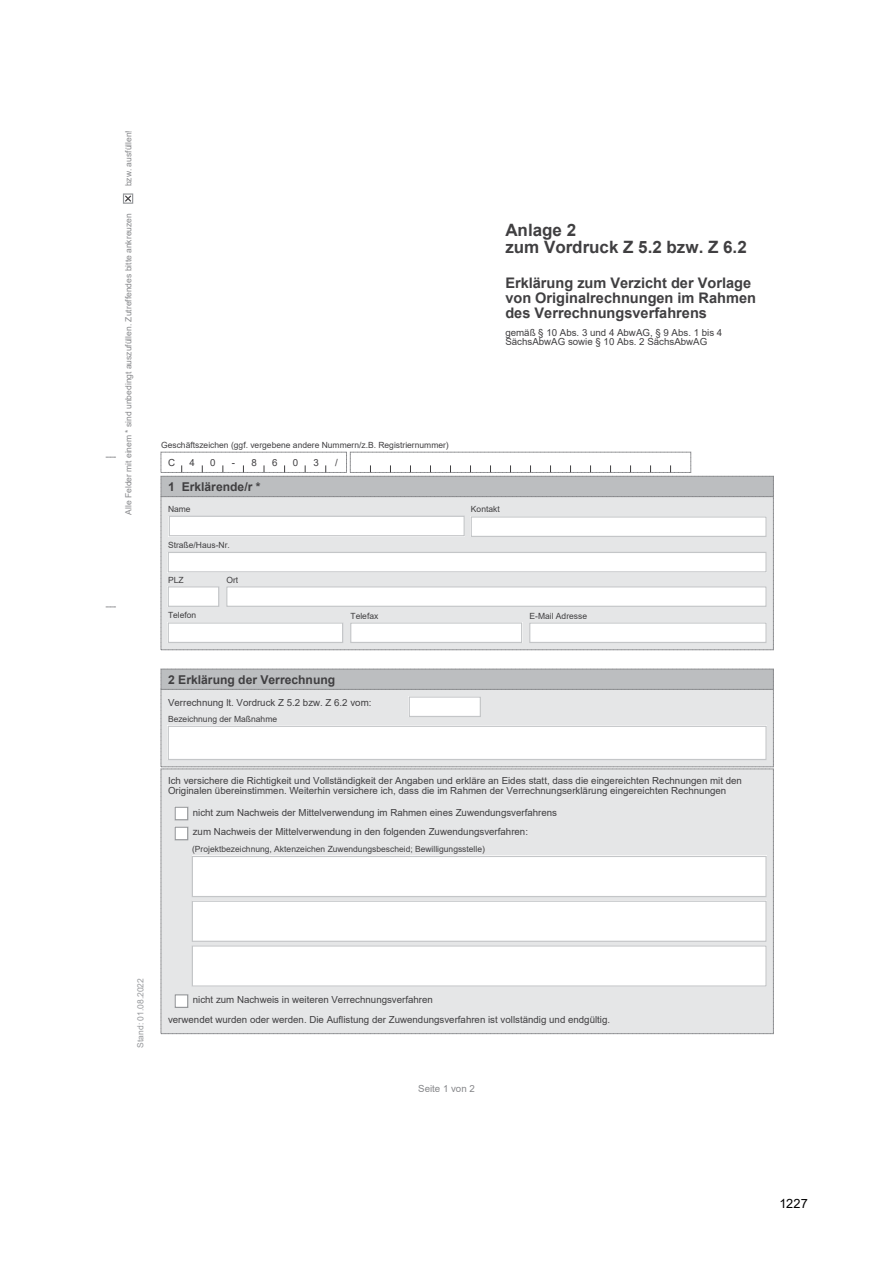
<style>
.page{position:relative;width:893px;height:1263px;background:#fff}
.page>*{position:absolute;margin:0;border:0;box-sizing:border-box;transform-origin:0 0}
.t1{font:700 16.95px/17px "Arial";color:#403f41}
.t2{font:700 14.55px/14.5px "Arial";color:#403f41}
.t3{font:12.75px "Arial";color:#000}
.t4{font:700 12.15px "Arial";color:#403f41}
.t5{font:9.75px/9.8px "Arial";color:#403f41}
.t6{font:9.75px "Arial";color:#86878a}
.t7{font:8.55px "Arial";color:#403f41}
.t8{font:8.55px "Arial";color:#86878a}
.t9{font:8.55px "Arial";color:#96989b}
</style>
<div class="page">
<div style="left:161px;top:689px;width:612px;height:78px;background:#e5e6e7"></div>
<div style="left:161px;top:689px;width:613px;height:78px;border:1px dashed #86878a"></div>
<div style="left:161px;top:497px;width:612px;height:153px;background:#e5e6e7"></div>
<div style="left:161px;top:496px;width:613px;height:154px;border:1px dashed #86878a"></div>
<div style="left:161px;top:769px;width:612px;height:264px;background:#e5e6e7"></div>
<div style="left:161px;top:769px;width:613px;height:265px;border:1px dashed #86878a"></div>
<div style="left:161px;top:476px;width:613px;height:21px;background:#bcbec0"></div>
<div style="left:161px;top:476px;width:613px;height:21px;border:1px dashed #86878a"></div>
<div style="left:161px;top:669px;width:613px;height:20px;background:#bcbec0"></div>
<div style="left:161px;top:669px;width:613px;height:20px;border:1px dashed #86878a"></div>
<div style="left:161px;top:452px;width:186px;height:21px;border:1px dashed #86878a"></div>
<div style="left:350px;top:452px;width:341px;height:21px;border:1px dashed #86878a"></div>
<div style="left:123px;top:193px;width:10px;height:11px;border:1px solid #96989b"></div>
<svg style="left:124px;top:194px;width:9px;height:9px"></svg>
<div style="left:169px;top:516px;width:296px;height:20px;background:#fff"></div>
<div style="left:169px;top:516px;width:296px;height:20px;border:1px solid #c4c6c8"></div>
<div style="left:471px;top:516px;width:296px;height:21px;background:#fff"></div>
<div style="left:471px;top:516px;width:296px;height:21px;border:1px solid #c4c6c8"></div>
<div style="left:168px;top:552px;width:599px;height:20px;background:#fff"></div>
<div style="left:168px;top:552px;width:599px;height:20px;border:1px solid #c4c6c8"></div>
<div style="left:168px;top:586px;width:51px;height:21px;background:#fff"></div>
<div style="left:168px;top:586px;width:51px;height:21px;border:1px solid #c4c6c8"></div>
<div style="left:226px;top:586px;width:541px;height:21px;background:#fff"></div>
<div style="left:226px;top:586px;width:541px;height:21px;border:1px solid #c4c6c8"></div>
<div style="left:168px;top:622px;width:175px;height:21px;background:#fff"></div>
<div style="left:168px;top:622px;width:175px;height:21px;border:1px solid #c4c6c8"></div>
<div style="left:350px;top:622px;width:172px;height:21px;background:#fff"></div>
<div style="left:350px;top:622px;width:172px;height:21px;border:1px solid #c4c6c8"></div>
<div style="left:529px;top:622px;width:238px;height:21px;background:#fff"></div>
<div style="left:529px;top:622px;width:238px;height:21px;border:1px solid #c4c6c8"></div>
<div style="left:409px;top:696px;width:72px;height:21px;background:#fff"></div>
<div style="left:409px;top:696px;width:72px;height:21px;border:1px solid #c4c6c8"></div>
<div style="left:168px;top:726px;width:599px;height:34px;background:#fff"></div>
<div style="left:168px;top:726px;width:599px;height:34px;border:1px solid #c4c6c8"></div>
<div style="left:175px;top:807px;width:13px;height:13px;background:#fff"></div>
<div style="left:175px;top:807px;width:13px;height:13px;border:1px solid #96989b"></div>
<div style="left:175px;top:826px;width:13px;height:14px;background:#fff"></div>
<div style="left:175px;top:826px;width:13px;height:14px;border:1px solid #96989b"></div>
<div style="left:192px;top:856px;width:575px;height:41px;background:#fff"></div>
<div style="left:192px;top:856px;width:575px;height:41px;border:1px solid #c4c6c8"></div>
<div style="left:192px;top:900px;width:575px;height:42px;background:#fff"></div>
<div style="left:192px;top:900px;width:575px;height:42px;border:1px solid #c4c6c8"></div>
<div style="left:192px;top:945px;width:575px;height:42px;background:#fff"></div>
<div style="left:192px;top:945px;width:575px;height:42px;border:1px solid #c4c6c8"></div>
<div style="left:175px;top:994px;width:13px;height:14px;background:#fff"></div>
<div style="left:175px;top:994px;width:13px;height:14px;border:1px solid #96989b"></div>
<p class="t8" style="left:123px;top:186px;width:58px;rotate:-90deg">bzw. ausfüllen!</p>
<p class="t8" style="left:123px;top:515px;width:303px;rotate:-90deg">Alle Felder mit einem * sind unbedingt auszufüllen. Zutreffendes bitte ankreuzen</p>
<h1 class="t1" style="left:505px;top:221px;width:243px">Anlage 2<br>zum Vordruck Z 5.2 bzw. Z 6.2</h1>
<p class="t7" style="left:161px;top:439px;width:289px">Geschäftszeichen (ggf. vergebene andere Nummern/z.B. Registriernummer)</p>
<p class="t5" style="left:168px;top:457px;width:9px">C</p>
<p class="t5" style="left:189px;top:457px;width:7px">4</p>
<p class="t5" style="left:210px;top:457px;width:7px">0</p>
<p class="t5" style="left:232px;top:457px;width:27px">- 8</p>
<p class="t5" style="left:272px;top:457px;width:7px">6</p>
<p class="t5" style="left:293px;top:457px;width:7px">0</p>
<p class="t5" style="left:313px;top:457px;width:7px">3</p>
<p class="t5" style="left:335px;top:457px;width:4px">/</p>
<p class="t4" style="left:168px;top:479px;width:94px">1 Erklärende/r *</p>
<h2 class="t2" style="left:505px;top:276px;width:252px">Erklärung zum Verzicht der Vorlage von Originalrechnungen im Rahmen des Verrechnungsverfahrens</h2>
<p class="t5" style="left:505px;top:327px;width:218px">gemäß § 10 Abs. 3 und 4 AbwAG, § 9 Abs. 1 bis 4<br>SächsAbwAG sowie § 10 Abs. 2 SächsAbwAG</p>
<p class="t7" style="left:168px;top:503px;width:24px">Name</p>
<p class="t7" style="left:168px;top:539px;width:63px">Straße/Haus-Nr.</p>
<p class="t7" style="left:168px;top:574px;width:17px">PLZ</p>
<p class="t7" style="left:227px;top:574px;width:13px">Ort</p>
<p class="t7" style="left:168px;top:610px;width:30px">Telefon</p>
<p class="t7" style="left:529px;top:610px;width:59px">E-Mail Adresse</p>
<p class="t7" style="left:471px;top:503px;width:30px">Kontakt</p>
<p class="t7" style="left:350px;top:610px;width:29px">Telefax</p>
<p class="t4" style="left:168px;top:671px;width:169px">2 Erklärung der Verrechnung</p>
<p class="t5" style="left:168px;top:697px;width:205px">Verrechnung lt. Vordruck Z 5.2 bzw. Z 6.2 vom:</p>
<p class="t7" style="left:168px;top:713px;width:111px">Bezeichnung der Maßnahme</p>
<p class="t5" style="left:168px;top:776px;width:575px">Ich versichere die Richtigkeit und Vollständigkeit der Angaben und erkläre an Eides statt, dass die eingereichten Rechnungen mit den<br>Originalen übereinstimmen. Weiterhin versichere ich, dass die im Rahmen der Verrechnungserklärung eingereichten Rechnungen</p>
<p class="t5" style="left:193px;top:802px;width:366px;line-height:20px">nicht zum Nachweis der Mittelverwendung im Rahmen eines Zuwendungsverfahrens zum Nachweis der Mittelverwendung in den folgenden Zuwendungsverfahren:</p>
<p class="t7" style="left:192px;top:843px;width:294px">(Projektbezeichnung, Aktenzeichen Zuwendungsbescheid; Bewilligungsstelle)</p>
<p class="t9" style="left:135px;top:1047px;width:71px;rotate:-90deg">Stand: 01.08.2022</p>
<p class="t5" style="left:193px;top:995px;width:242px">nicht zum Nachweis in weiteren Verrechnungsverfahren</p>
<p class="t5" style="left:168px;top:1015px;width:444px">verwendet wurden oder werden. Die Auflistung der Zuwendungsverfahren ist vollständig und endgültig.</p>
<p class="t6" style="left:418px;top:1081px;width:58px">Seite 1 von 2</p>
<h3 class="t3" style="left:779px;top:1194px;width:30px">1227</h3>
</div>
